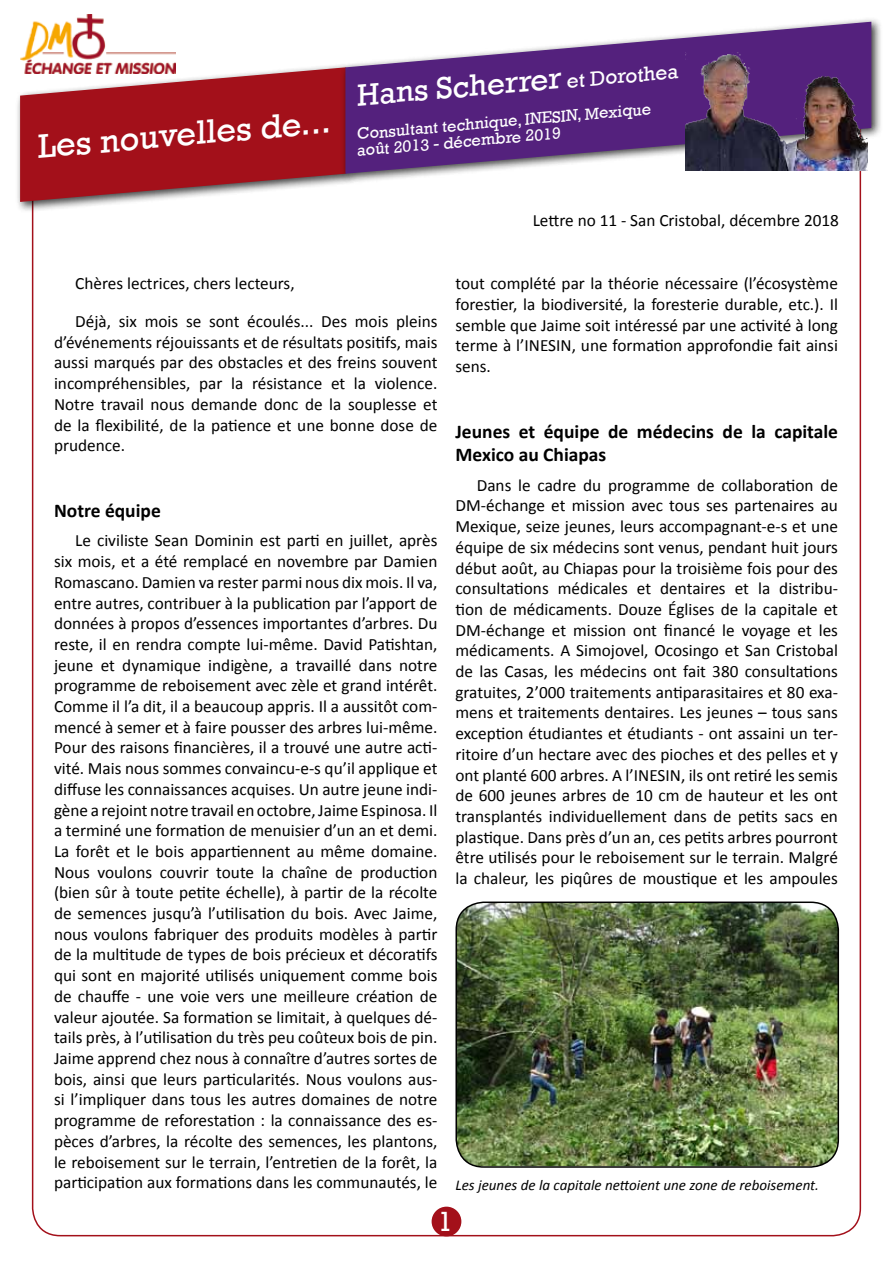
<style>
.page{position:relative;width:893px;height:1263px;background:#fff}
.page>*{position:absolute;margin:0;border:0;box-sizing:border-box;transform-origin:0 0}
.t1{font:34.5px "Rockwell";color:#fff}
.t2{font:31.5px "Rockwell";color:#fff}
.t3{font:28.5px "Rockwell";color:#fff}
.t4{font:700 19.5px/23.4px "Calibri";color:#000}
.t5{font:17.25px/20.7px "Calibri";color:#000;text-align:justify}
.t6{font:16.5px/16.5px "Rockwell";color:#fff}
.t7{font:italic 15px "Calibri";color:#000}
.s1{font-size:21px}
</style>
<div class="page">
<img style="left:20px;top:15px;width:156px;height:48px">
<div style="left:15px;top:63px;width:342px;height:150px;background:#000;opacity:.75"></div>
<svg style="left:19px;top:66px;width:328px;height:137px;background:#b03d45"></svg>
<div style="left:340px;top:17px;width:542px;height:167px;background:#000;opacity:.75"></div>
<svg style="left:345px;top:21px;width:527px;height:153px"></svg>
<div style="left:432px;top:1207px;width:29px;height:29px;background:#a3101a;border-radius:50%"></div>
<div style="left:432px;top:1206px;width:29px;height:30px;border:2px solid #a3101a;border-radius:50%"></div>
<img style="left:458px;top:902px;width:380px;height:264px">
<div style="left:455px;top:901px;width:384px;height:267px;border:2px solid #000;border-radius:28px"></div>
<img style="left:686px;top:53px;width:181px;height:118px">
<h1 class="t1" style="left:35px;top:127px;width:296px;rotate:-5deg">Les nouvelles de...</h1>
<h2 class="t2" style="left:355px;top:77px;width:324px;rotate:-5deg">Hans Scherrer <span class="s1">et Dorothea</span></h2>
<p class="t6" style="left:355px;top:126px;width:298px;rotate:-5deg">Consultant technique, INESIN, Mexique août 2013 - décembre 2019</p>
<p class="t5" style="left:533px;top:209px;width:308px">Lettre no 11 - San Cristobal, décembre 2018</p>
<p class="t5" style="left:75px;top:265px;width:364px;line-height:37.7px">Chères lectrices, chers lecteurs,<br>Déjà, six mois se sont écoulés... Des mois pleins</p>
<p class="t5" style="left:54px;top:332px;width:385px">d’événements réjouissants et de résultats positifs, mais aussi marqués par des obstacles et des freins souvent incompréhensibles, par la résistance et la violence.<br>Notre travail nous demande donc de la souplesse et de la flexibilité, de la patience et une bonne dose de prudence.</p>
<p class="t4" style="left:54px;top:499px;width:108px">Notre équipe</p>
<p class="t5" style="left:54px;top:530px;width:385px;text-indent:21px">Le civiliste Sean Dominin est parti en juillet, après six mois, et a été remplacé en novembre par Damien Romascano. Damien va rester parmi nous dix mois. Il va, entre autres, contribuer à la publication par l’apport de données à propos d’essences importantes d’arbres. Du reste, il en rendra compte lui-même. David Patishtan, jeune et dynamique indigène, a travaillé dans notre programme de reboisement avec zèle et grand intérêt.<br>Comme il l’a dit, il a beaucoup appris. Il a aussitôt com&shy;mencé à semer et à faire pousser des arbres lui-même.<br>Pour des raisons financières, il a trouvé une autre acti&shy;vité. Mais nous sommes convaincu-e-s qu’il applique et diffuse les connaissances acquises. Un autre jeune indi&shy;gène a rejoint notre travail en octobre, Jaime Espinosa. Il a terminé une formation de menuisier d’un an et demi.<br>La forêt et le bois appartiennent au même domaine.<br>Nous voulons couvrir toute la chaîne de production (bien sûr à toute petite échelle), à partir de la récolte de semences jusqu’à l’utilisation du bois. Avec Jaime, nous voulons fabriquer des produits modèles à partir de la multitude de types de bois précieux et décoratifs qui sont en majorité utilisés uniquement comme bois de chauffe - une voie vers une meilleure création de valeur ajoutée. Sa formation se limitait, à quelques dé&shy;tails près, à l’utilisation du très peu coûteux bois de pin.<br>Jaime apprend chez nous à connaître d’autres sortes de bois, ainsi que leurs particularités. Nous voulons aus&shy;si l’impliquer dans tous les autres domaines de notre programme de reforestation : la connaissance des es&shy;pèces d’arbres, la récolte des semences, les plantons, le reboisement sur le terrain, l’entretien de la forêt, la participation aux formations dans les communautés, le</p>
<p class="t5" style="left:455px;top:273px;width:384px">tout complété par la théorie nécessaire (l’écosystème forestier, la biodiversité, la foresterie durable, etc.). Il semble que Jaime soit intéressé par une activité à long terme à l’INESIN, une formation approfondie fait ainsi sens.</p>
<p class="t4" style="left:455px;top:420px;width:384px">Jeunes et équipe de médecins de la capitale<br>Mexico au Chiapas</p>
<p class="t5" style="left:455px;top:475px;width:384px;text-indent:21px">Dans le cadre du programme de collaboration de DM-échange et mission avec tous ses partenaires au Mexique, seize jeunes, leurs accompagnant-e-s et une équipe de six médecins sont venus, pendant huit jours début août, au Chiapas pour la troisième fois pour des consultations médicales et dentaires et la distribu&shy;tion de médicaments. Douze Églises de la capitale et DM-échange et mission ont financé le voyage et les médicaments. A Simojovel, Ocosingo et San Cristobal de las Casas, les médecins ont fait 380 consultations gratuites, 2’000 traitements antiparasitaires et 80 exa&shy;mens et traitements dentaires. Les jeunes – tous sans exception étudiantes et étudiants - ont assaini un ter&shy;ritoire d’un hectare avec des pioches et des pelles et y ont planté 600 arbres. A l’INESIN, ils ont retiré les semis de 600 jeunes arbres de 10 cm de hauteur et les ont transplantés individuellement dans de petits sacs en plastique. Dans près d’un an, ces petits arbres pourront être utilisés pour le reboisement sur le terrain. Malgré la chaleur, les piqûres de moustique et les ampoules</p>
<p class="t7" style="left:455px;top:1175px;width:365px">Les jeunes de la capitale nettoient une zone de reboisement.</p>
<h3 class="t3" style="left:437px;top:1205px;width:17px">1</h3>
</div>
